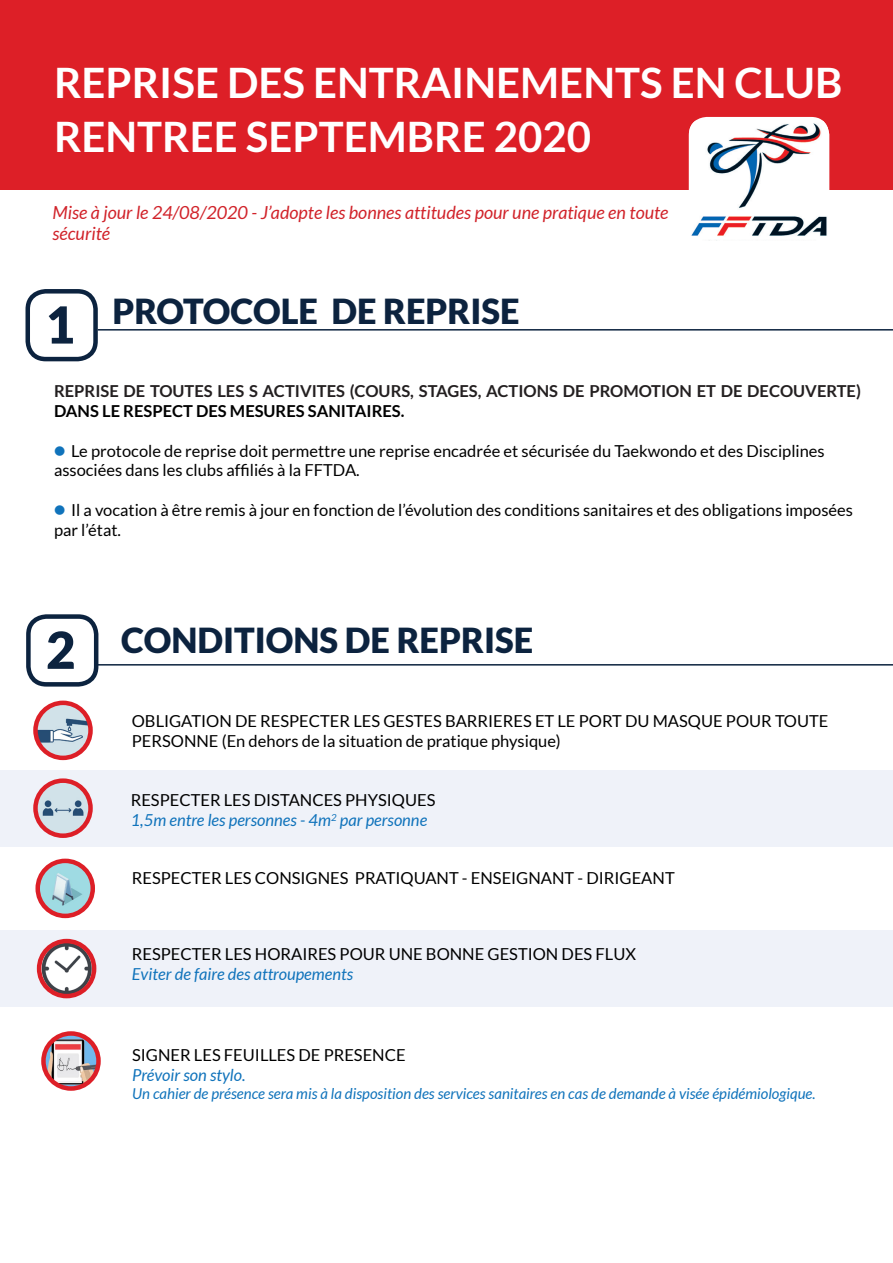
<style>
.page{position:relative;width:893px;height:1263px;background:#fff}
.page>*{position:absolute;margin:0;border:0;box-sizing:border-box;transform-origin:0 0}
.t1{font:900 51px "Lato";color:#0c233f}
.t2{font:700 42px "Lato";color:#fff}
.t3{font:900 34.5px "Lato";color:#0c233f}
.t4{font:italic 18px/21.6px "Lato";color:#d1232a}
.t5{font:16.5px/19.8px "Lato";color:#000}
.t6{font:700 16.5px/19.8px "Lato";color:#231f20}
.t7{font:italic 16.5px "Lato";color:#1073bb}
.t8{font:italic 15px "Lato";color:#1073bb}
.s1{color:#000}
.s2{font-weight:900;font-size:19.5px;color:#1073bb}
</style>
<div class="page">
<div style="left:0;top:0;width:893px;height:190px;background:#dd1f27"></div>
<div style="left:689px;top:117px;width:140px;height:135px;background:#fff;border-radius:18px"></div>
<img style="left:689px;top:121px;width:140px;height:120px">
<div style="left:26px;top:289px;width:72px;height:72px;border:4px solid #0c233f;border-radius:18px"></div>
<hr style="left:98px;top:329px;width:795px;height:2px;background:#0c233f">
<hr style="left:95px;top:664px;width:798px;height:1px;background:#0c233f">
<div style="left:26px;top:614px;width:72px;height:73px;border:4px solid #0c233f;border-radius:18px"></div>
<div style="left:0;top:770px;width:893px;height:76px;background:#eff2f9"></div>
<div style="left:0;top:930px;width:893px;height:77px;background:#eff2f9"></div>
<img style="left:35px;top:703px;width:56px;height:54px">
<div style="left:33px;top:701px;width:60px;height:59px;border:4px solid #dd1f27;border-radius:50%"></div>
<img style="left:36px;top:783px;width:54px;height:53px">
<div style="left:33px;top:778px;width:60px;height:60px;border:4px solid #dd1f27;border-radius:50%"></div>
<img style="left:39px;top:941px;width:55px;height:55px;border-radius:28px">
<div style="left:37px;top:939px;width:59px;height:59px;border:4px solid #dd1f27;border-radius:50%"></div>
<img style="left:38px;top:862px;width:55px;height:52px">
<div style="left:35px;top:859px;width:60px;height:59px;border:4px solid #dd1f27;border-radius:50%"></div>
<img style="left:43px;top:1033px;width:55px;height:55px;border-radius:28px">
<div style="left:41px;top:1031px;width:60px;height:60px;border:4px solid #dd1f27;border-radius:50%"></div>
<p class="t2" style="left:54px;top:59px;width:790px">REPRISE DES ENTRAINEMENTS EN CLUB</p>
<p class="t2" style="left:54px;top:113px;width:539px">RENTREE SEPTEMBRE 2020</p>
<p class="t4" style="left:53px;top:202px;width:618px">Mise à jour le 24/08/2020 - J’adopte les bonnes attitudes pour une pratique en toute sécurité</p>
<p class="t1" style="left:45px;top:295px;width:31px">1</p>
<p class="t3" style="left:113px;top:291px;width:409px">PROTOCOLE DE REPRISE</p>
<p class="t6" style="left:54px;top:381px;width:808px">REPRISE DE TOUTES LES S ACTIVITES (COURS, STAGES, ACTIONS DE PROMOTION ET DE DECOUVERTE)<br><span class="s1">DANS LE RESPECT DES MESURES SANITAIRES.</span></p>
<p class="t5" style="left:54px;top:441px;width:772px"><span class="s2">•</span> Le protocole de reprise doit permettre une reprise encadrée et sécurisée du Taekwondo et des Disciplines associées dans les clubs affiliés à la FFTDA.</p>
<p class="t5" style="left:54px;top:500px;width:800px"><span class="s2">•</span> Il a vocation à être remis à jour en fonction de l’évolution des conditions sanitaires et des obligations imposées par l’état.</p>
<p class="t1" style="left:46px;top:620px;width:31px">2</p>
<p class="t3" style="left:121px;top:620px;width:414px">CONDITIONS DE REPRISE</p>
<p class="t5" style="left:132px;top:711px;width:698px">OBLIGATION DE RESPECTER LES GESTES BARRIERES ET LE PORT DU MASQUE POUR TOUTE<br>PERSONNE (En dehors de la situation de pratique physique)</p>
<p class="t5" style="left:131px;top:790px;width:306px">RESPECTER LES DISTANCES PHYSIQUES</p>
<p class="t7" style="left:131px;top:811px;width:298px">1,5m entre les personnes - 4m<sup>2</sup> par personne</p>
<p class="t5" style="left:132px;top:868px;width:544px">RESPECTER LES CONSIGNES PRATIQUANT - ENSEIGNANT - DIRIGEANT</p>
<p class="t5" style="left:132px;top:944px;width:506px">RESPECTER LES HORAIRES POUR UNE BONNE GESTION DES FLUX</p>
<p class="t7" style="left:132px;top:964px;width:223px">Eviter de faire des attroupements</p>
<p class="t5" style="left:132px;top:1045px;width:275px">SIGNER LES FEUILLES DE PRESENCE</p>
<p class="t7" style="left:132px;top:1066px;width:115px">Prévoir son stylo.</p>
<p class="t8" style="left:132px;top:1085px;width:685px">Un cahier de présence sera mis à la disposition des services sanitaires en cas de demande à visée épidémiologique.</p>
</div>
